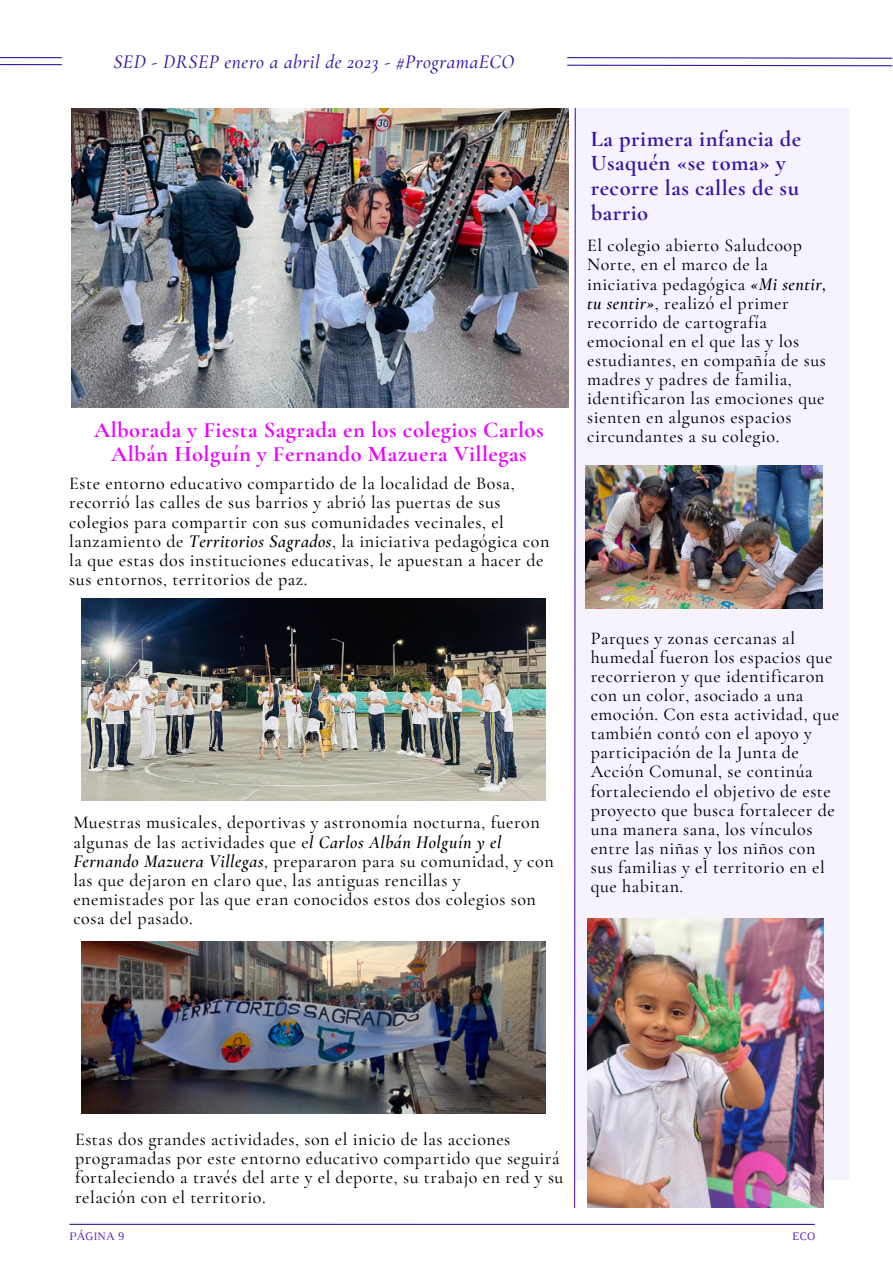
<style>
.page{position:relative;width:893px;height:1264px;background:#fff}
.page>*{position:absolute;margin:0;border:0;box-sizing:border-box;transform-origin:0 0}
.t1{font:700 22.5px "Cormorant Garamond";letter-spacing:.02em;color:#ec03ff}
.t2{font:700 22.5px/24.8px "Cormorant Garamond";letter-spacing:.02em;color:#3917a2}
.t3{font:italic 500 19.5px "Cormorant Garamond";letter-spacing:.03em;color:#3917a2}
.t4{font:500 18px/19px "Cormorant Garamond";letter-spacing:.03em;color:#000}
.t5{font:11.7px "Luthier";color:#5722b6}
.s1{font-weight:600;font-style:italic}
</style>
<div class="page">
<img style="left:71px;top:108px;width:497px;height:299px">
<hr style="left:0;top:64px;width:62px;height:1px;background:#3917a2">
<svg style="left:567px;top:57px;width:325px;height:10px"></svg>
<div style="left:574px;top:108px;width:275px;height:1071px;background:#f6f3ff"></div>
<svg style="left:574px;top:108px;width:2px;height:1100px;background:#9b7cd5"></svg>
<hr style="left:0;top:57px;width:62px;height:1px;background:#3917a2">
<hr style="left:70px;top:1223px;width:744px;height:1px;background:#3917a2">
<img style="left:587px;top:918px;width:236px;height:289px">
<img style="left:81px;top:599px;width:465px;height:201px">
<img style="left:81px;top:941px;width:465px;height:172px">
<img style="left:586px;top:465px;width:236px;height:144px">
<p class="t3" style="left:113px;top:50px;width:402px">SED - DRSEP enero a abril de 2023 - #ProgramaECO</p>
<p class="t2" style="left:590px;top:126px;width:212px">La primera infancia de<br>Usaquén «se toma» y recorre las calles de su barrio</p>
<p class="t4" style="left:587px;top:236px;width:241px">El colegio abierto Saludcoop<br>Norte, en el marco de la iniciativa pedagógica <span class="s1">«Mi sentir, tu sentir»</span>, realizó el primer recorrido de cartografía emocional en el que las y los estudiantes, en compañía de sus madres y padres de familia, identificaron las emociones que sienten en algunos espacios</p>
<p class="t1" style="left:94px;top:416px;width:451px">Alborada y Fiesta Sagrada en los colegios Carlos</p>
<p class="t4" style="left:587px;top:427px;width:194px">circundantes a su colegio.</p>
<p class="t1" style="left:111px;top:440px;width:417px">Albán Holguín y Fernando Mazuera Villegas</p>
<p class="t4" style="left:69px;top:474px;width:481px">Este entorno educativo compartido de la localidad de Bosa, recorrió las calles de sus barrios y abrió las puertas de sus colegios para compartir con sus comunidades vecinales, el lanzamiento de <span class="s1">Territorios Sagrados</span>, la iniciativa pedagógica con la que estas dos instituciones educativas, le apuestan a hacer de sus entornos, territorios de paz.</p>
<p class="t4" style="left:73px;top:813px;width:482px">Muestras musicales, deportivas y astronomía nocturna, fueron algunas de las actividades que e<span class="s1">l Carlos Albán Holguín y el Fernando Mazuera Villegas</span>, prepararon para su comunidad, y con las que dejaron en claro que, las antiguas rencillas y enemistades por las que eran conocidos estos dos colegios son cosa del pasado.</p>
<p class="t4" style="left:590px;top:628px;width:250px">Parques y zonas cercanas al humedal fueron los espacios que recorrieron y que identificaron con un color, asociado a una emoción. Con esta actividad, que también contó con el apoyo y participación de la Junta de<br>Acción Comunal, se continúa fortaleciendo el objetivo de este proyecto que busca fortalecer de una manera sana, los vínculos entre las niñas y los niños con sus familias y el territorio en el que habitan.</p>
<p class="t4" style="left:75px;top:1129px;width:490px">Estas dos grandes actividades, son el inicio de las acciones programadas por este entorno educativo compartido que seguirá fortaleciendo a través del arte y el deporte, su trabajo en red y su relación con el territorio.</p>
<p class="t5" style="left:69px;top:1231px;width:57px">PÁGINA 9</p>
<p class="t5" style="left:792px;top:1231px;width:25px">ECO</p>
</div>
